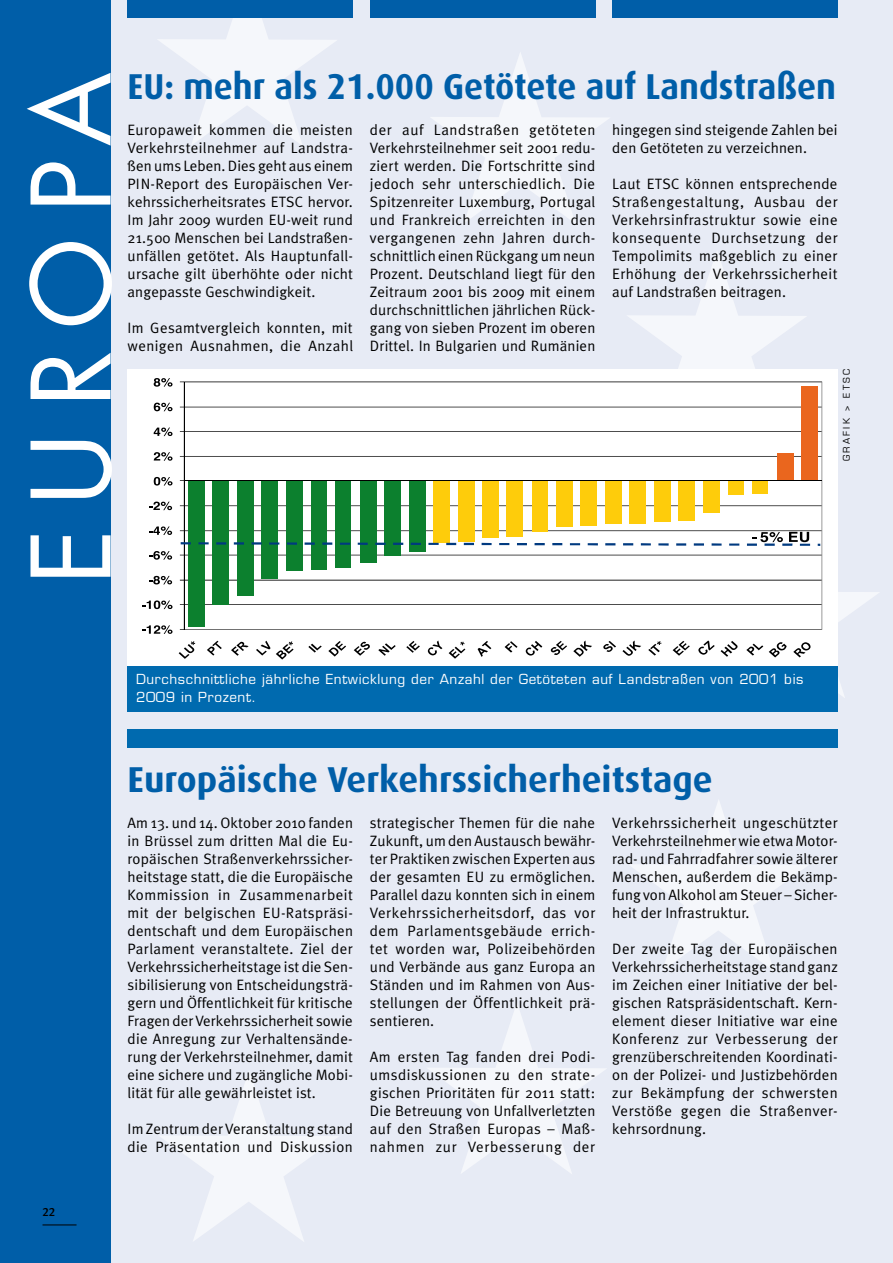
<style>
.page{position:relative;width:893px;height:1263px;background:#e7ebf5}
.page>*{position:absolute;margin:0;border:0;box-sizing:border-box;transform-origin:0 0}
.t1{font:120px "Futura T";color:#fff}
.t2{font:700 36px "Dax";color:#005ea8;scale:.96 1}
.t3{font:700 36px "Dax";color:#005ea8}
.t4{font:15px/18px "Meta Plus Normal";letter-spacing:.01em;color:#000;text-align:justify}
.t5{font:13.5px/18px "Eurostile";letter-spacing:.045em;color:#fff}
.t6{font:12px "Meta Plus Medium Caps";color:#000}
.t7{font:9px "Eurostile";letter-spacing:.25em;color:#000}
</style>
<div class="page">
<svg style="left:157px;top:17px;width:181px;height:128px"></svg>
<svg style="left:431px;top:53px;width:178px;height:170px"></svg>
<svg style="left:628px;top:252px;width:178px;height:117px"></svg>
<svg style="left:630px;top:800px;width:178px;height:170px"></svg>
<svg style="left:428px;top:1004px;width:177px;height:170px"></svg>
<svg style="left:160px;top:1072px;width:178px;height:169px"></svg>
<div style="left:128px;top:0;width:225px;height:17px;background:#005ea8"></div>
<div style="left:370px;top:0;width:225px;height:17px;background:#005ea8"></div>
<div style="left:612px;top:0;width:226px;height:17px;background:#005ea8"></div>
<div style="left:0;top:0;width:111px;height:1263px;background:#005ea8"></div>
<div style="left:128px;top:729px;width:710px;height:18px;background:#006aaf"></div>
<div style="left:128px;top:369px;width:710px;height:306px;background:#fff"></div>
<svg style="left:184px;top:381px;width:638px;height:249px"></svg>
<div style="left:188px;top:481px;width:17px;height:145px;background:#0c802e"></div>
<div style="left:212px;top:481px;width:17px;height:124px;background:#0c802e"></div>
<div style="left:237px;top:481px;width:17px;height:115px;background:#0c802e"></div>
<div style="left:261px;top:481px;width:17px;height:98px;background:#0c802e"></div>
<div style="left:286px;top:481px;width:17px;height:89px;background:#0c802e"></div>
<div style="left:311px;top:481px;width:16px;height:88px;background:#0c802e"></div>
<div style="left:335px;top:481px;width:16px;height:86px;background:#0c802e"></div>
<div style="left:360px;top:481px;width:17px;height:82px;background:#0c802e"></div>
<div style="left:384px;top:481px;width:17px;height:74px;background:#0c802e"></div>
<div style="left:409px;top:481px;width:16px;height:71px;background:#0c802e"></div>
<div style="left:433px;top:481px;width:17px;height:61px;background:#fecc0b"></div>
<div style="left:458px;top:481px;width:16px;height:60px;background:#fecc0b"></div>
<div style="left:482px;top:481px;width:17px;height:56px;background:#fecc0b"></div>
<div style="left:506px;top:481px;width:17px;height:55px;background:#fecc0b"></div>
<div style="left:532px;top:481px;width:16px;height:51px;background:#fecc0b"></div>
<div style="left:556px;top:481px;width:17px;height:46px;background:#fecc0b"></div>
<div style="left:580px;top:481px;width:17px;height:44px;background:#fecc0b"></div>
<div style="left:605px;top:481px;width:17px;height:43px;background:#fecc0b"></div>
<div style="left:629px;top:481px;width:17px;height:42px;background:#fecc0b"></div>
<div style="left:654px;top:481px;width:17px;height:40px;background:#fecc0b"></div>
<div style="left:678px;top:481px;width:17px;height:40px;background:#fecc0b"></div>
<div style="left:703px;top:481px;width:17px;height:32px;background:#fecc0b"></div>
<div style="left:728px;top:481px;width:16px;height:13px;background:#fecc0b"></div>
<div style="left:752px;top:481px;width:16px;height:12px;background:#fecc0b"></div>
<div style="left:777px;top:454px;width:17px;height:27px;background:#ea661e"></div>
<div style="left:801px;top:386px;width:17px;height:95px;background:#ea661e"></div>
<hr style="left:184px;top:382px;width:1px;height:247px;background:#000">
<hr style="left:184px;top:480px;width:638px;height:1px;background:#000">
<svg style="left:142px;top:625px;width:30px;height:9px"></svg>
<svg style="left:142px;top:600px;width:30px;height:9px"></svg>
<svg style="left:149px;top:576px;width:23px;height:8px"></svg>
<svg style="left:149px;top:551px;width:23px;height:9px"></svg>
<svg style="left:149px;top:526px;width:23px;height:9px"></svg>
<svg style="left:149px;top:502px;width:23px;height:8px"></svg>
<svg style="left:154px;top:477px;width:18px;height:9px"></svg>
<svg style="left:154px;top:452px;width:18px;height:9px"></svg>
<svg style="left:154px;top:427px;width:18px;height:9px"></svg>
<svg style="left:154px;top:403px;width:18px;height:8px"></svg>
<svg style="left:154px;top:378px;width:18px;height:9px"></svg>
<svg style="left:179px;top:641px;width:16px;height:18px"></svg>
<svg style="left:207px;top:641px;width:15px;height:14px"></svg>
<svg style="left:231px;top:642px;width:18px;height:14px"></svg>
<svg style="left:256px;top:641px;width:38px;height:18px"></svg>
<svg style="left:308px;top:644px;width:14px;height:8px"></svg>
<svg style="left:328px;top:641px;width:18px;height:16px"></svg>
<svg style="left:354px;top:642px;width:16px;height:14px"></svg>
<svg style="left:378px;top:643px;width:18px;height:13px"></svg>
<svg style="left:406px;top:641px;width:14px;height:12px"></svg>
<svg style="left:428px;top:640px;width:14px;height:15px"></svg>
<svg style="left:449px;top:641px;width:16px;height:18px"></svg>
<svg style="left:478px;top:641px;width:13px;height:16px"></svg>
<svg style="left:505px;top:641px;width:13px;height:11px"></svg>
<svg style="left:526px;top:641px;width:16px;height:14px"></svg>
<svg style="left:551px;top:641px;width:16px;height:14px"></svg>
<svg style="left:573px;top:640px;width:19px;height:17px"></svg>
<svg style="left:603px;top:641px;width:13px;height:11px"></svg>
<svg style="left:181px;top:542px;width:10px;height:2px"></svg>
<svg style="left:198px;top:542px;width:11px;height:2px"></svg>
<svg style="left:216px;top:542px;width:10px;height:3px"></svg>
<svg style="left:234px;top:542px;width:10px;height:3px"></svg>
<svg style="left:252px;top:542px;width:10px;height:3px"></svg>
<svg style="left:269px;top:542px;width:10px;height:3px"></svg>
<svg style="left:287px;top:542px;width:10px;height:3px"></svg>
<svg style="left:305px;top:542px;width:10px;height:3px"></svg>
<svg style="left:322px;top:542px;width:10px;height:3px"></svg>
<svg style="left:340px;top:543px;width:10px;height:2px"></svg>
<svg style="left:358px;top:543px;width:10px;height:2px"></svg>
<svg style="left:375px;top:543px;width:10px;height:2px"></svg>
<svg style="left:393px;top:543px;width:10px;height:2px"></svg>
<svg style="left:411px;top:543px;width:10px;height:2px"></svg>
<svg style="left:428px;top:543px;width:11px;height:2px"></svg>
<svg style="left:446px;top:543px;width:10px;height:2px"></svg>
<svg style="left:464px;top:543px;width:10px;height:2px"></svg>
<svg style="left:482px;top:543px;width:10px;height:2px"></svg>
<svg style="left:499px;top:543px;width:10px;height:2px"></svg>
<svg style="left:517px;top:543px;width:10px;height:2px"></svg>
<svg style="left:535px;top:543px;width:10px;height:2px"></svg>
<svg style="left:552px;top:543px;width:10px;height:2px"></svg>
<svg style="left:570px;top:543px;width:10px;height:2px"></svg>
<svg style="left:588px;top:543px;width:10px;height:2px"></svg>
<svg style="left:605px;top:543px;width:10px;height:2px"></svg>
<svg style="left:622px;top:526px;width:257px;height:172px"></svg>
<div style="left:128px;top:666px;width:710px;height:45px;background:#006aaf"></div>
<hr style="left:43px;top:1224px;width:34px;height:1px;background:#000">
<h1 class="t1" style="left:1px;top:587px;width:517px;rotate:-90deg">Europa</h1>
<h2 class="t2" style="left:128px;top:66px;width:740px">EU: mehr als 21.000 Getötete auf Landstraßen</h2>
<p class="t4" style="left:128px;top:121px;width:227px">Europaweit kommen die meisten Verkehrsteilnehmer auf Landstra&shy;ßen ums Leben. Dies geht aus einem PIN-Report des Europäischen Ver&shy;kehrssicherheitsrates ETSC hervor.<br>Im Jahr 2009 wurden EU-weit rund 21.500 Menschen bei Landstraßen&shy;unfällen getötet. Als Hauptunfall&shy;ursache gilt überhöhte oder nicht angepasste Geschwindigkeit.</p>
<p class="t4" style="left:128px;top:319px;width:227px">Im Gesamtvergleich konnten, mit wenigen Ausnahmen, die Anzahl</p>
<p class="t4" style="left:370px;top:121px;width:227px">der auf Landstraßen getöteten Verkehrsteilnehmer seit 2001 redu&shy;ziert werden. Die Fortschritte sind jedoch sehr unterschiedlich. Die Spitzenreiter Luxemburg, Portugal und Frankreich erreichten in den vergangenen zehn Jahren durch&shy;schnittlich einen Rückgang um neun Prozent. Deutschland liegt für den Zeitraum 2001 bis 2009 mit einem durchschnittlichen jährlichen Rück&shy;gang von sieben Prozent im oberen Drittel. In Bulgarien und Rumänien</p>
<p class="t4" style="left:612px;top:121px;width:227px">hingegen sind steigende Zahlen bei den Getöteten zu verzeichnen.</p>
<p class="t4" style="left:612px;top:175px;width:227px">Laut ETSC können entsprechende Straßengestaltung, Ausbau der Verkehrsinfrastruktur sowie eine konsequente Durchsetzung der Tempolimits maßgeblich zu einer Erhöhung der Verkehrssicherheit auf Landstraßen beitragen.</p>
<p class="t7" style="left:841px;top:461px;width:94px;rotate:-90deg">Grafik &gt; ETSC</p>
<p class="t6" style="left:43px;top:1204px;width:14px">22</p>
<p class="t5" style="left:136px;top:670px;width:669px">Durchschnittliche jährliche Entwicklung der Anzahl der Getöteten auf Landstraßen von 2001 bis<br>2009 in Prozent.</p>
<h2 class="t3" style="left:128px;top:759px;width:587px">Europäische Verkehrssicherheitstage</h2>
<p class="t4" style="left:128px;top:814px;width:227px">Am 13. und 14. Oktober 2010 fanden in Brüssel zum dritten Mal die Eu&shy;ropäischen Straßenverkehrssicher&shy;heitstage statt, die die Europäische Kommission in Zusammenarbeit mit der belgischen EU-Ratspräsi&shy;dentschaft und dem Europäischen Parlament veranstaltete. Ziel der Verkehrssicherheitstage ist die Sen&shy;sibilisierung von Entscheidungsträ&shy;gern und Öffentlichkeit für kritische Fragen der Verkehrssicherheit sowie die Anregung zur Verhaltensände&shy;rung der Verkehrsteilnehmer, damit eine sichere und zugängliche Mobi&shy;lität für alle gewährleistet ist.</p>
<p class="t4" style="left:128px;top:1120px;width:227px">Im Zentrum der Veranstaltung stand die Präsentation und Diskussion</p>
<p class="t4" style="left:370px;top:814px;width:227px">strategischer Themen für die nahe Zukunft, um den Austausch bewähr&shy;ter Praktiken zwischen Experten aus der gesamten EU zu ermöglichen.<br>Parallel dazu konnten sich in einem Verkehrssicherheitsdorf, das vor dem Parlamentsgebäude errich&shy;tet worden war, Polizeibehörden und Verbände aus ganz Europa an Ständen und im Rahmen von Aus&shy;stellungen der Öffentlichkeit prä&shy;sentieren.</p>
<p class="t4" style="left:370px;top:1048px;width:227px">Am ersten Tag fanden drei Podi&shy;umsdiskussionen zu den strate&shy;gischen Prioritäten für 2011 statt:<br>Die Betreuung von Unfallverletzten auf den Straßen Europas – Maß&shy;nahmen zur Verbesserung der</p>
<p class="t4" style="left:612px;top:814px;width:227px">Verkehrssicherheit ungeschützter Verkehrsteilnehmer wie etwa Motor&shy;rad- und Fahrradfahrer sowie älterer Menschen, außerdem die Bekämp&shy;fung von Alkohol am Steuer – Sicher&shy;heit der Infrastruktur.</p>
<p class="t4" style="left:612px;top:940px;width:227px">Der zweite Tag der Europäischen Verkehrssicherheitstage stand ganz im Zeichen einer Initiative der bel&shy;gischen Ratspräsidentschaft. Kern&shy;element dieser Initiative war eine Konferenz zur Verbesserung der grenzüberschreitenden Koordinati&shy;on der Polizei- und Justizbehörden zur Bekämpfung der schwersten Verstöße gegen die Straßenver&shy;kehrsordnung.</p>
</div>
